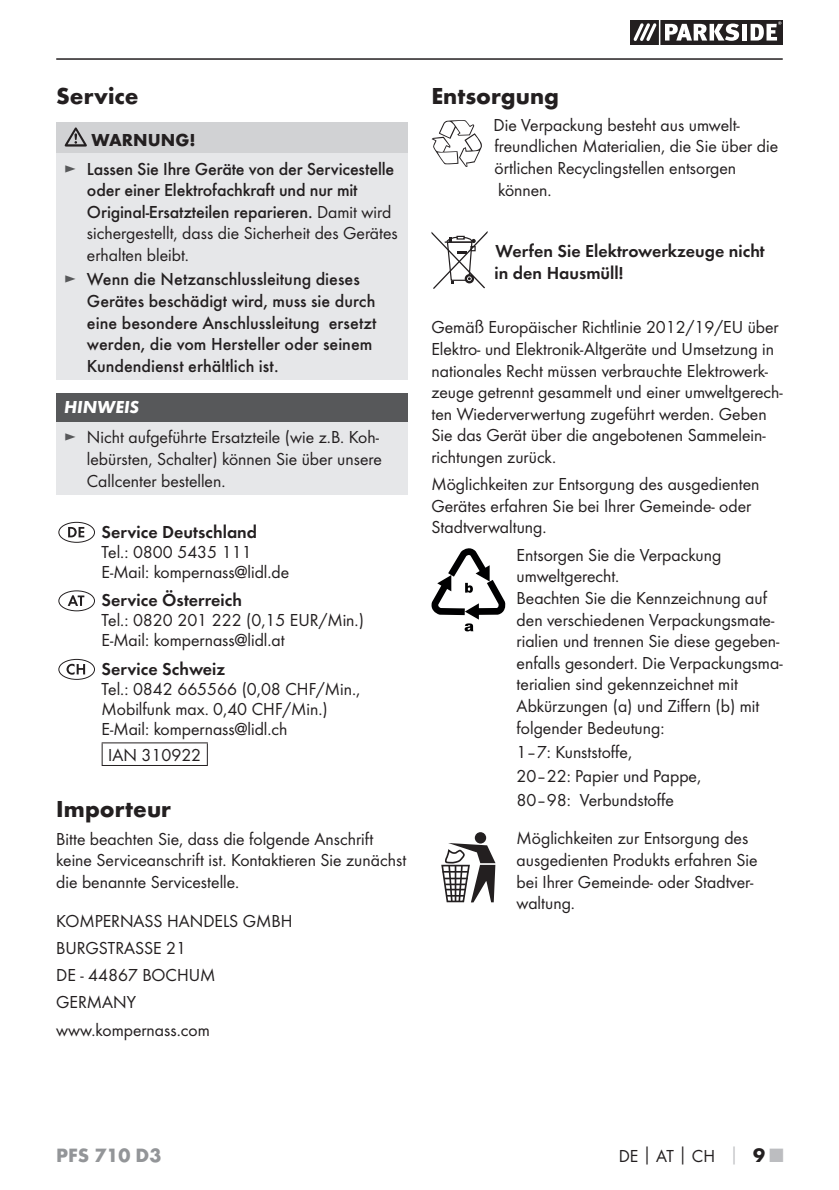
<style>
.page{position:relative;width:839px;height:1190px;background:#fff}
.page>*{position:absolute;margin:0;border:0;box-sizing:border-box;transform-origin:0 0}
.t1{font:700 24px "Futura";color:#231f20}
.t2{font:700 20px "Futura";color:#939598}
.t3{font:18px/21.6px "Futura Boo";color:#231f20}
.t4{font:500 18px/21.6px "Futura";color:#231f20}
.t5{font:18px/21.6px "Futura Dem";color:#231f20}
.t6{font:italic 700 18px "Futura";color:#fff}
.s1{font-weight:700}
.s2{font-family:"Futura Boo";font-weight:400;color:#57585a}
.s3{font-family:"Futura Boo";font-weight:400}
.s4{color:#57585a}
.s5{font-family:"Futura";font-weight:700}
.s6{font-family:"Futura";font-weight:700;color:#bcbdc0}
.s7{font-family:"Futura";font-weight:700;font-size:20px}
.s8{font-family:"Futura";font-weight:700;font-size:20px;color:#bcbdc0}
</style>
<div class="page">
<hr style="left:56px;top:58px;width:726px;height:2px;background:#231f20">
<svg style="left:630px;top:20px;width:152px;height:25px"></svg>
<hr style="left:658px;top:20px;width:2px;height:25px;background:#fff">
<div style="left:56px;top:123px;width:351px;height:30px;background:#d1d2d4"></div>
<div style="left:56px;top:153px;width:351px;height:227px;background:#e6e7e9"></div>
<svg style="left:65px;top:127px;width:22px;height:20px"></svg>
<div style="left:56px;top:393px;width:351px;height:29px;background:#57585a"></div>
<div style="left:56px;top:422px;width:351px;height:72px;background:#e6e7e9"></div>
<div style="left:58px;top:522px;width:37px;height:20px;border:1px solid #231f20;border-radius:50%"></div>
<svg style="left:68px;top:527px;width:16px;height:10px"></svg>
<div style="left:58px;top:590px;width:37px;height:21px;border:1px solid #231f20;border-radius:50%"></div>
<svg style="left:68px;top:595px;width:16px;height:11px"></svg>
<div style="left:58px;top:659px;width:37px;height:20px;border:1px solid #231f20;border-radius:50%"></div>
<svg style="left:66px;top:664px;width:19px;height:10px"></svg>
<hr style="left:102px;top:742px;width:106px;height:1px;background:#231f20">
<svg style="left:102px;top:743px;width:1px;height:22px"></svg>
<svg style="left:207px;top:743px;width:1px;height:22px"></svg>
<hr style="left:102px;top:765px;width:106px;height:1px;background:#231f20">
<svg style="left:431px;top:548px;width:74px;height:83px"></svg>
<div style="left:474px;top:832px;width:12px;height:11px;background:#231f20;border-radius:50%"></div>
<svg style="left:441px;top:843px;width:54px;height:60px"></svg>
<svg style="left:431px;top:120px;width:50px;height:47px"></svg>
<svg style="left:431px;top:231px;width:56px;height:58px"></svg>
<h1 class="t1" style="left:56px;top:86px;width:84px">Service</h1>
<p class="t4" style="left:64px;top:127px;width:331px;line-height:28px;text-indent:27px"><span class="s1">WARNUNG!<br></span><span class="s2">►</span> Lassen Sie Ihre Geräte von der Servicestelle</p>
<p class="t4" style="left:87px;top:180px;width:306px">oder einer Elektrofachkraft und nur mit<br>Original-Ersatzteilen reparieren. <span class="s3">Damit wird</span></p>
<p class="t3" style="left:87px;top:223px;width:312px">sichergestellt, dass die Sicherheit des Gerätes erhalten bleibt.</p>
<p class="t4" style="left:87px;top:269px;width:291px;text-indent:-23px"><span class="s2">►</span> Wenn die Netzanschlussleitung dieses Gerätes beschädigt wird, muss sie durch eine besondere Anschlussleitung ersetzt werden, die vom Hersteller oder seinem Kundendienst erhältlich ist.</p>
<p class="t6" style="left:64px;top:396px;width:76px">HINWEIS</p>
<p class="t3" style="left:87px;top:427px;width:296px;text-indent:-23px"><span class="s4">►</span> Nicht aufgeführte Ersatzteile (wie z.B. Koh&shy;lebürsten, Schalter) können Sie über unsere<br>Callcenter bestellen.</p>
<p class="t5" style="left:102px;top:522px;width:157px">Service Deutschland</p>
<p class="t3" style="left:102px;top:543px;width:189px;line-height:20px">Tel.: 0800 5435 111<br>E-Mail: kompernass@lidl.de</p>
<p class="t5" style="left:102px;top:591px;width:142px">Service Österreich</p>
<p class="t3" style="left:102px;top:611px;width:264px;line-height:20px">Tel.: 0820 201 222 (0,15 EUR/Min.)<br>E-Mail: kompernass@lidl.at</p>
<p class="t5" style="left:102px;top:659px;width:125px">Service Schweiz</p>
<p class="t3" style="left:102px;top:680px;width:260px;line-height:20px">Tel.: 0842 665566 (0,08 CHF/Min.,<br>Mobilfunk max. 0,40 CHF/Min.)<br>E-Mail: kompernass@lidl.ch</p>
<p class="t3" style="left:108px;top:745px;width:94px">IAN 310922</p>
<h1 class="t1" style="left:56px;top:800px;width:116px">Importeur</h1>
<p class="t3" style="left:56px;top:829px;width:351px">Bitte beachten Sie, dass die folgende Anschrift keine Serviceanschrift ist. Kontaktieren Sie zunächst die benannte Servicestelle.</p>
<p class="t3" style="left:56px;top:908px;width:238px;line-height:27.2px">KOMPERNASS HANDELS GMBH<br>BURGSTRASSE 21<br>DE - 44867 BOCHUM<br>GERMANY www.kompernass.com</p>
<h1 class="t1" style="left:431px;top:86px;width:129px">Entsorgung</h1>
<p class="t3" style="left:493px;top:115px;width:286px">Die Verpackung besteht aus umwelt&shy;freundlichen Materialien, die Sie über die örtlichen Recyclingstellen entsorgen können.</p>
<p class="t5" style="left:494px;top:241px;width:271px">Werfen Sie Elektrowerkzeuge nicht in den Hausmüll!</p>
<p class="t3" style="left:431px;top:317px;width:352px">Gemäß Europäischer Richtlinie 2012/19/EU über Elektro- und Elektronik-Altgeräte und Umsetzung in nationales Recht müssen verbrauchte Elektrowerk&shy;zeuge getrennt gesammelt und einer umweltgerech&shy;ten Wiederverwertung zugeführt werden. Geben Sie das Gerät über die angebotenen Sammelein&shy;richtungen zurück.</p>
<p class="t3" style="left:431px;top:474px;width:329px">Möglichkeiten zur Entsorgung des ausgedienten<br>Gerätes erfahren Sie bei Ihrer Gemeinde- oder<br>Stadtverwaltung.</p>
<p class="t3" style="left:516px;top:545px;width:267px">Entsorgen Sie die Verpackung umweltgerecht.<br>Beachten Sie die Kennzeichnung auf den verschiedenen Verpackungsmate&shy;rialien und trennen Sie diese gegeben&shy;enfalls gesondert. Die Verpackungsma&shy;terialien sind gekennzeichnet mit<br>Abkürzungen (a) und Ziffern (b) mit folgender Bedeutung:</p>
<p class="t3" style="left:516px;top:740px;width:186px;line-height:24px">1–7: Kunststoffe,<br>20–22: Papier und Pappe,<br>80–98: Verbundstoffe</p>
<p class="t3" style="left:516px;top:828px;width:242px">Möglichkeiten zur Entsorgung des ausgedienten Produkts erfahren Sie bei Ihrer Gemeinde- oder Stadtver&shy;waltung.</p>
<p class="t2" style="left:56px;top:1147px;width:106px">PFS 710 D3</p>
<p class="t3" style="left:618px;top:1146px;width:166px">DE<span class="s5">│</span>AT<span class="s5">│</span>CH <span class="s6">│</span> <span class="s7">9</span> <span class="s8">■</span></p>
</div>
